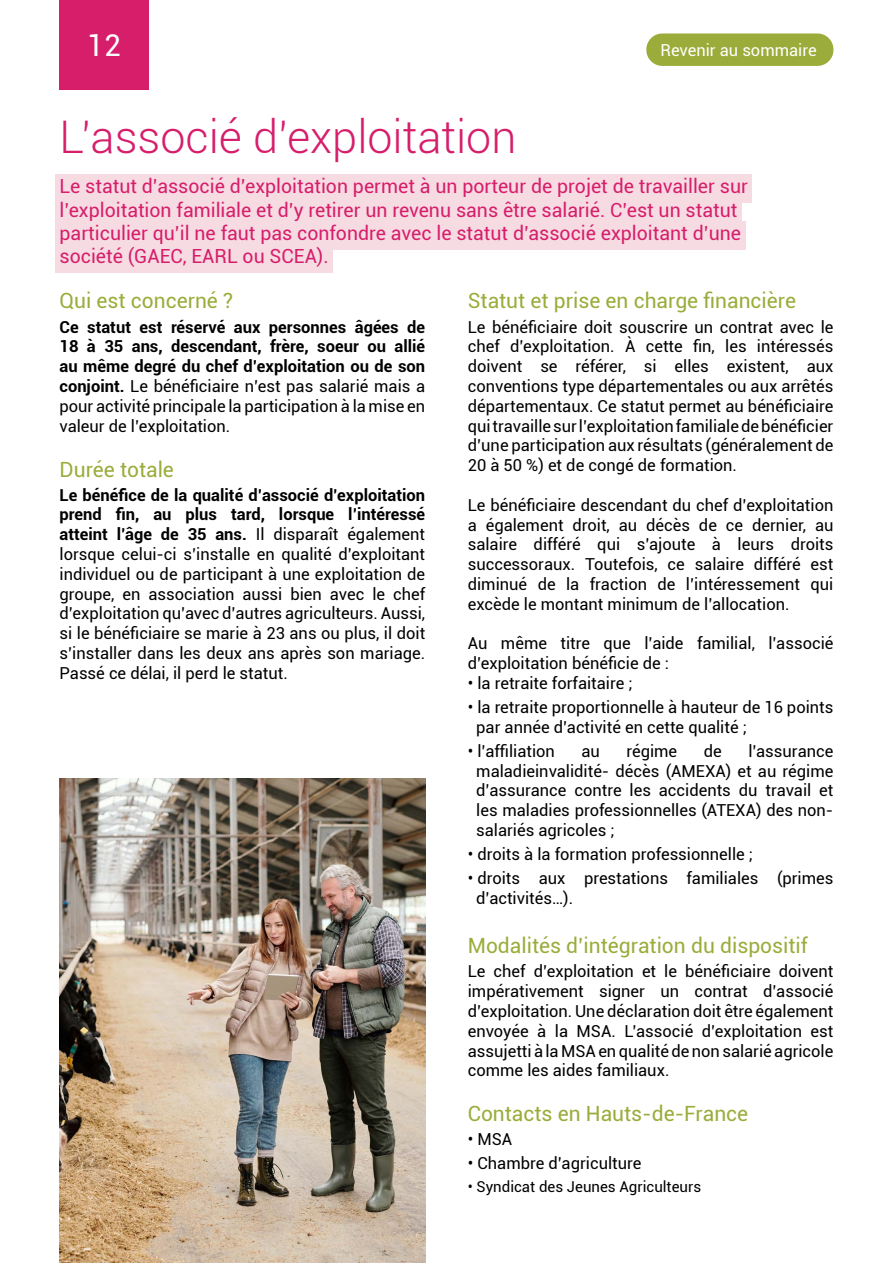
<style>
.page{position:relative;width:893px;height:1263px;background:#fff}
.page>*{position:absolute;margin:0;border:0;box-sizing:border-box;transform-origin:0 0}
.t1{font:300 45px "Roboto";color:#d61e6a}
.t2{font:30px "Roboto";color:#fff}
.t3{font:21px "Roboto";color:#9bac3a}
.t4{font:19.5px/23.4px "Roboto";color:#d61e6a}
.t5{font:16.5px/19.8px "Roboto";color:#000;text-align:justify}
.t6{font:700 16.5px/19.8px "Roboto";color:#000;text-align:justify}
.t7{font:16.5px "Roboto";color:#fff}
.t8{font:15px "Roboto";color:#000}
.s1{font-weight:400}
.s2{font-weight:700}
</style>
<div class="page">
<div style="left:55px;top:174px;width:697px;height:28px;background:#f7dbe3"></div>
<div style="left:55px;top:198px;width:687px;height:28px;background:#f7dbe3"></div>
<div style="left:55px;top:221px;width:690px;height:28px;background:#f7dbe3"></div>
<div style="left:55px;top:245px;width:278px;height:28px;background:#f7dbe3"></div>
<div style="left:60px;top:0;width:89px;height:89px;background:#d61e6a"></div>
<img style="left:60px;top:778px;width:365px;height:485px">
<div style="left:646px;top:33px;width:187px;height:33px;background:#9bac3a;border-radius:16px"></div>
<h2 class="t2" style="left:87px;top:24px;width:35px">12</h2>
<p class="t7" style="left:660px;top:38px;width:158px">Revenir au sommaire</p>
<h1 class="t1" style="left:60px;top:106px;width:458px">L’associé d’exploitation</h1>
<p class="t4" style="left:60px;top:174px;width:690px">Le statut d’associé d’exploitation permet à un porteur de projet de travailler sur l’exploitation familiale et d’y retirer un revenu sans être salarié. C’est un statut particulier qu’il ne faut pas confondre avec le statut d’associé exploitant d’une société (GAEC, EARL ou SCEA).</p>
<p class="t3" style="left:60px;top:286px;width:175px">Qui est concerné ?</p>
<p class="t6" style="left:60px;top:316px;width:367px">Ce statut est réservé aux personnes âgées de 18 à 35 ans, descendant, frère, soeur ou allié au même degré du chef d’exploitation ou de son conjoint. <span class="s1">Le bénéficiaire n’est pas salarié mais a pour activité principale la participation à la mise en valeur de l’exploitation.</span></p>
<p class="t3" style="left:60px;top:454px;width:116px">Durée totale</p>
<p class="t5" style="left:60px;top:484px;width:367px"><span class="s2">Le bénéfice de la qualité d’associé d’exploitation prend fin, au plus tard, lorsque l’intéressé atteint l’âge de 35 ans.</span> Il disparaît également lorsque celui-ci s’installe en qualité d’exploitant individuel ou de participant à une exploitation de groupe, en association aussi bien avec le chef d’exploitation qu’avec d’autres agriculteurs. Aussi, si le bénéficiaire se marie à 23 ans ou plus, il doit s’installer dans les deux ans après son mariage.<br>Passé ce délai, il perd le statut.</p>
<p class="t3" style="left:468px;top:286px;width:330px">Statut et prise en charge financière</p>
<p class="t5" style="left:468px;top:316px;width:367px">Le bénéficiaire doit souscrire un contrat avec le chef d’exploitation. À cette fin, les intéressés doivent se référer, si elles existent, aux conventions type départementales ou aux arrêtés départementaux. Ce statut permet au bénéficiaire qui travaille sur l’exploitation familiale de bénéficier d’une participation aux résultats (généralement de 20 à 50 %) et de congé de formation.</p>
<p class="t5" style="left:468px;top:494px;width:367px">Le bénéficiaire descendant du chef d’exploitation a également droit, au décès de ce dernier, au salaire différé qui s’ajoute à leurs droits successoraux. Toutefois, ce salaire différé est diminué de la fraction de l’intéressement qui excède le montant minimum de l’allocation.</p>
<p class="t5" style="left:468px;top:633px;width:367px">Au même titre que l’aide familial, l’associé d’exploitation bénéficie de :</p>
<p class="t5" style="left:468px;top:672px;width:166px">• la retraite forfaitaire ;</p>
<p class="t5" style="left:476px;top:697px;width:359px;text-indent:-8px">• la retraite proportionnelle à hauteur de 16 points par année d’activité en cette qualité ;</p>
<p class="t5" style="left:468px;top:740px;width:89px">• l’affiliation</p>
<p class="t5" style="left:581px;top:740px;width:20px">au</p>
<p class="t5" style="left:626px;top:740px;width:52px">régime</p>
<p class="t5" style="left:704px;top:740px;width:20px">de</p>
<p class="t5" style="left:476px;top:740px;width:359px;text-indent:272px">l’assurance maladieinvalidité- décès (AMEXA) et au régime d’assurance contre les accidents du travail et les maladies professionnelles (ATEXA) des non&shy;salariés agricoles ;</p>
<p class="t5" style="left:468px;top:844px;width:287px">• droits à la formation professionnelle ;</p>
<p class="t5" style="left:476px;top:868px;width:359px;text-indent:-8px">• droits aux prestations familiales (primes d’activités…).</p>
<p class="t3" style="left:468px;top:931px;width:341px">Modalités d’intégration du dispositif</p>
<p class="t5" style="left:468px;top:961px;width:367px">Le chef d’exploitation et le bénéficiaire doivent impérativement signer un contrat d’associé d’exploitation. Une déclaration doit être également envoyée à la MSA. L’associé d’exploitation est assujetti à la MSA en qualité de non salarié agricole comme les aides familiaux.</p>
<p class="t3" style="left:468px;top:1099px;width:282px">Contacts en Hauts-de-France</p>
<p class="t5" style="left:468px;top:1129px;width:46px">• MSA</p>
<p class="t5" style="left:468px;top:1153px;width:175px">• Chambre d’agriculture</p>
<p class="t8" style="left:468px;top:1176px;width:235px">• Syndicat des Jeunes Agriculteurs</p>
</div>
